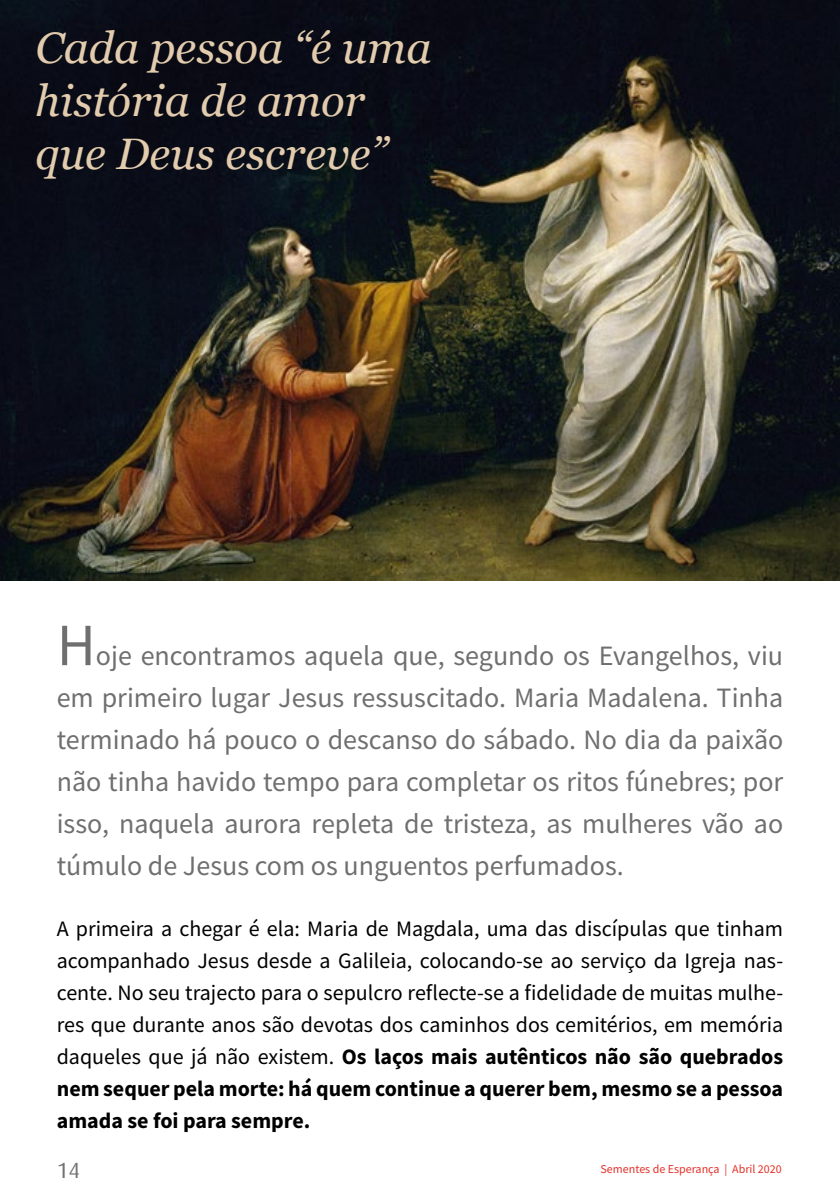
<style>
.page{position:relative;width:840px;height:1191px;background:#fff}
.page>*{position:absolute;margin:0;border:0;box-sizing:border-box;transform-origin:0 0}
.t1{font:italic 44px/52.8px "Georgia";color:#e2ccad}
.t2{font:28px/42px "Source Sans Pro";color:#706f6f;text-align:justify}
.t3{font:22px/32px "Source Sans Pro";color:#000;text-align:justify}
.t4{font:22px "Dax";color:#727271}
.t5{font:12px "Source Sans Pro";color:#e63027}
.s1{font-size:60px}
.s2{font-weight:700}
</style>
<div class="page">
<img style="left:0;top:0;width:839px;height:580px">
<h1 class="t1" style="left:35px;top:20px;width:397px">Cada pessoa “é uma história de amor que Deus escreve”</h1>
<p class="t2" style="left:57px;top:634px;width:727px"><span class="s1">H</span>oje encontramos aquela que, segundo os Evangelhos, viu em primeiro lugar Jesus ressuscitado. Maria Madalena. Tinha terminado há pouco o descanso do sábado. No dia da paixão não tinha havido tempo para completar os ritos fúnebres; por isso, naquela aurora repleta de tristeza, as mulheres vão ao túmulo de Jesus com os unguentos perfumados.</p>
<p class="t3" style="left:57px;top:912px;width:727px">A primeira a chegar é ela: Maria de Magdala, uma das discípulas que tinham acompanhado Jesus desde a Galileia, colocando-se ao serviço da Igreja nas&shy;cente. No seu trajecto para o sepulcro reflecte-se a fidelidade de muitas mulhe&shy;res que durante anos são devotas dos caminhos dos cemitérios, em memória daqueles que já não existem. <span class="s2">Os laços mais autênticos não são quebrados nem sequer pela morte: há quem continue a querer bem, mesmo se a pessoa amada se foi para sempre.</span></p>
<p class="t4" style="left:57px;top:1157px;width:25px">14</p>
<p class="t5" style="left:600px;top:1161px;width:183px">Sementes de Esperança | Abril 2020</p>
</div>
